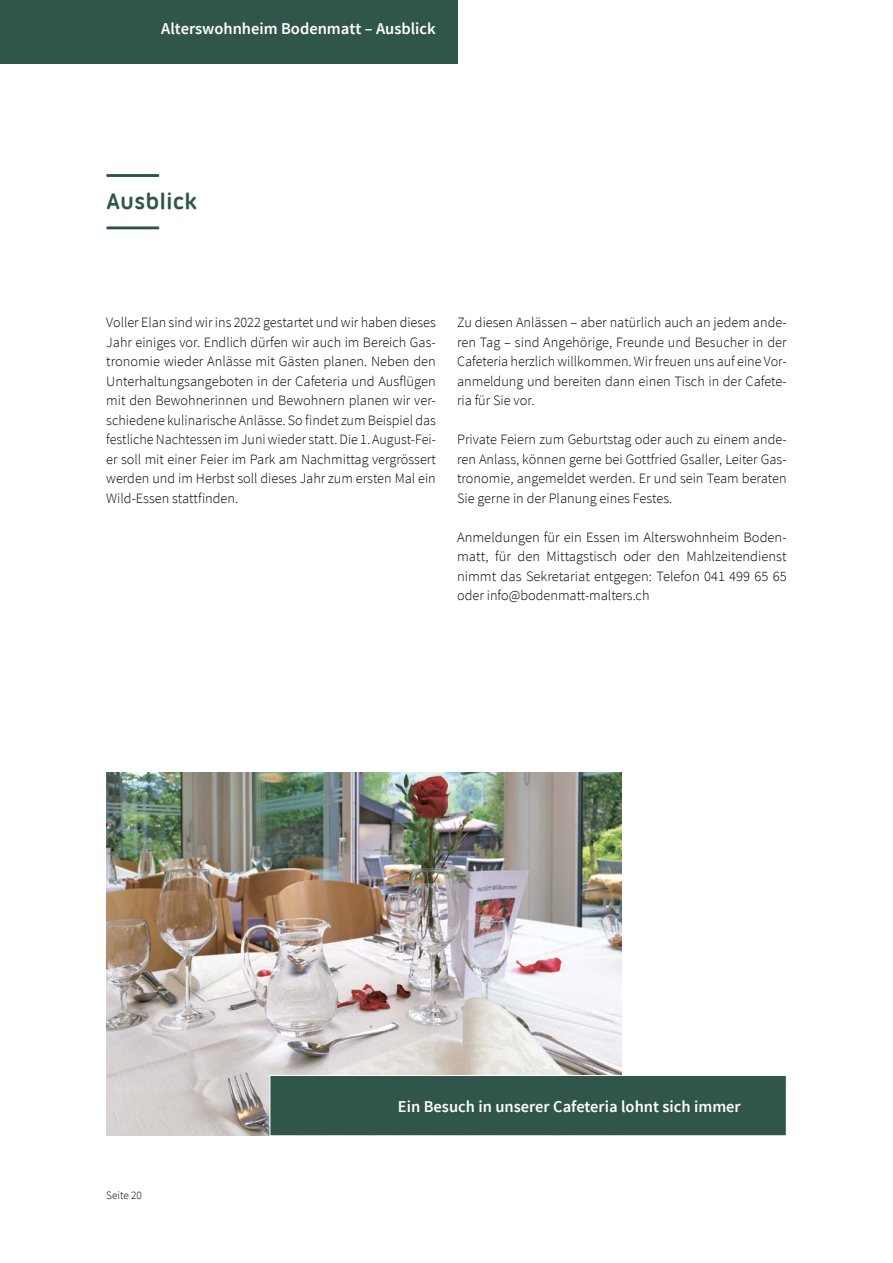
<style>
.page{position:relative;width:893px;height:1263px;background:#fff}
.page>*{position:absolute;margin:0;border:0;box-sizing:border-box;transform-origin:0 0}
.t1{font:700 24px "Ubuntu Titling";color:#30554a}
.t2{font:600 16.5px "Source Sans Pro";color:#fff}
.t3{font:300 14.25px/19.5px "Source Sans Pro";color:#000;text-align:justify}
.t4{font:300 11.25px "Source Sans Pro";color:#000}
</style>
<div class="page">
<div style="left:0;top:0;width:457px;height:64px;background:#30554a"></div>
<hr style="left:106px;top:174px;width:53px;height:3px;background:#30554a">
<hr style="left:106px;top:226px;width:53px;height:3px;background:#30554a">
<img style="left:106px;top:773px;width:516px;height:362px">
<div style="left:269px;top:1075px;width:518px;height:61px;background:#30554a"></div>
<p class="t2" style="left:161px;top:18px;width:276px">Alterswohnheim Bodenmatt – Ausblick</p>
<h1 class="t1" style="left:106px;top:188px;width:92px">Ausblick</h1>
<p class="t3" style="left:106px;top:313px;width:331px">Voller Elan sind wir ins 2022 gestartet und wir haben dieses Jahr einiges vor. Endlich dürfen wir auch im Bereich Gas&shy;tronomie wieder Anlässe mit Gästen planen. Neben den Unterhaltungsangeboten in der Cafeteria und Ausflügen mit den Bewohnerinnen und Bewohnern planen wir ver&shy;schiedene kulinarische Anlässe. So findet zum Beispiel das festliche Nachtessen im Juni wieder statt. Die 1. August-Fei&shy;er soll mit einer Feier im Park am Nachmittag vergrössert werden und im Herbst soll dieses Jahr zum ersten Mal ein Wild-Essen stattfinden.</p>
<p class="t3" style="left:457px;top:313px;width:331px">Zu diesen Anlässen – aber natürlich auch an jedem ande&shy;ren Tag – sind Angehörige, Freunde und Besucher in der Cafeteria herzlich willkommen. Wir freuen uns auf eine Vor&shy;anmeldung und bereiten dann einen Tisch in der Cafete&shy;ria für Sie vor.</p>
<p class="t3" style="left:457px;top:430px;width:331px">Private Feiern zum Geburtstag oder auch zu einem ande&shy;ren Anlass, können gerne bei Gottfried Gsaller, Leiter Gas&shy;tronomie, angemeldet werden. Er und sein Team beraten Sie gerne in der Planung eines Festes.</p>
<p class="t3" style="left:457px;top:527px;width:331px">Anmeldungen für ein Essen im Alterswohnheim Boden&shy;matt, für den Mittagstisch oder den Mahlzeitendienst nimmt das Sekretariat entgegen: Telefon 041 499 65 65 oder info@bodenmatt-malters.ch</p>
<p class="t4" style="left:106px;top:1188px;width:37px">Seite 20</p>
<p class="t2" style="left:398px;top:1096px;width:344px">Ein Besuch in unserer Cafeteria lohnt sich immer</p>
</div>
